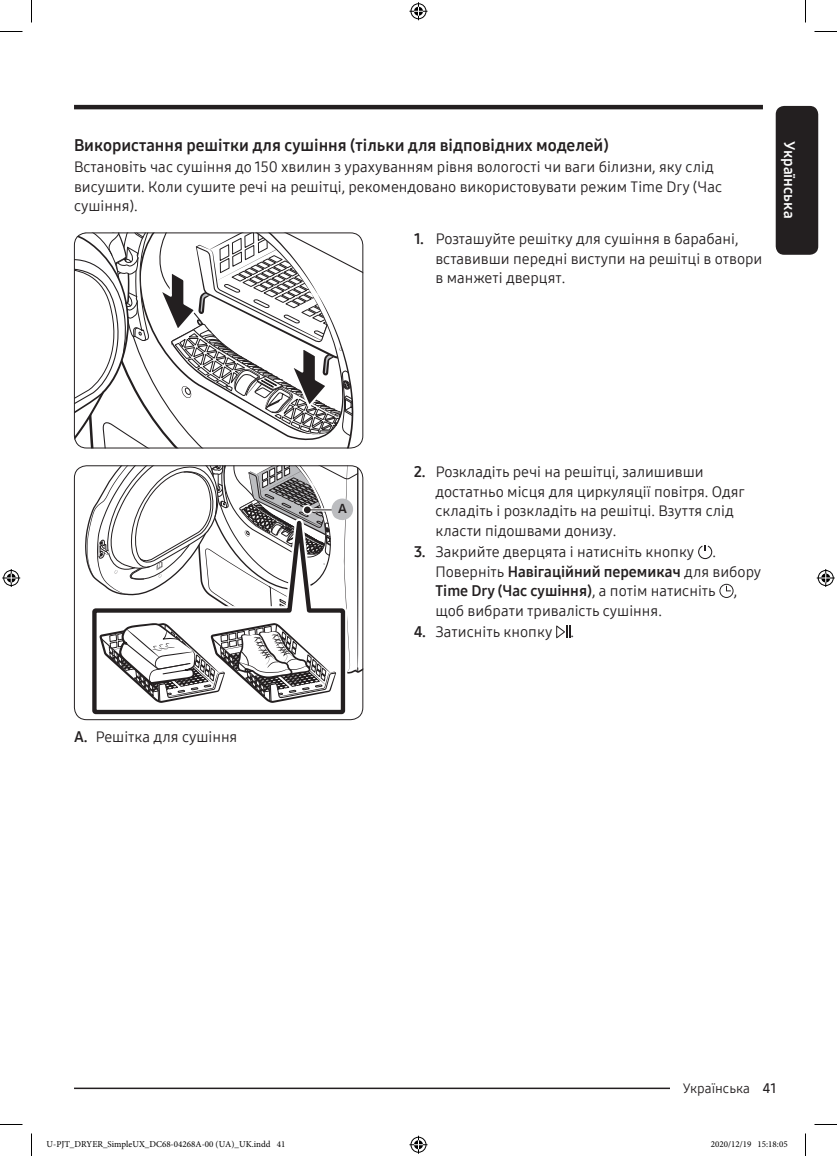
<style>
.page{position:relative;width:837px;height:1156px;background:#fff}
.page>*{position:absolute;margin:0;border:0;box-sizing:border-box;transform-origin:0 0}
.t1{font:16.5px "Samsung One 700";color:#231f20}
.t2{font:15px/19.5px "Samsung One 400";color:#231f20}
.t3{font:15px/19.5px "Samsung One 700";color:#231f20}
.t4{font:15px "Samsung One 700";color:#fff}
.t5{font:13.5px "Samsung One 400";color:#231f20}
.t6{font:500 12.15px "Samsung Clan Pro";color:#231f20}
.t7{font:9px "Minion Pro";color:#000}
.s1{font-family:"Samsung One 700"}
.s2{font-family:"Samsung One 400"}
.s3{font-family:"Samsung One 600"}
</style>
<div class="page">
<div style="left:776px;top:106px;width:42px;height:149px;background:#231f20;border-radius:9px"></div>
<hr style="left:74px;top:105px;width:689px;height:4px;background:#231f20">
<hr style="left:74px;top:1087px;width:663px;height:2px;background:#231f20">
<div style="left:670px;top:1080px;width:93px;height:15px;background:#fff"></div>
<svg style="left:74px;top:234px;width:289px;height:214px"></svg>
<div style="left:74px;top:232px;width:289px;height:216px;border:1px solid #231f20;border-radius:12px"></div>
<svg style="left:92px;top:703px;width:254px;height:12px"></svg>
<svg style="left:85px;top:465px;width:278px;height:238px"></svg>
<div style="left:74px;top:465px;width:289px;height:255px;border:1px solid #231f20;border-radius:12px"></div>
<svg style="left:698px;top:545px;width:14px;height:14px"></svg>
<svg style="left:719px;top:584px;width:14px;height:14px"></svg>
<svg style="left:556px;top:625px;width:14px;height:13px"></svg>
<svg style="left:0;top:31px;width:22px;height:1px"></svg>
<svg style="left:814px;top:31px;width:23px;height:1px"></svg>
<svg style="left:0;top:1124px;width:22px;height:1px"></svg>
<svg style="left:814px;top:1124px;width:23px;height:1px"></svg>
<svg style="left:31px;top:0;width:1px;height:22px"></svg>
<svg style="left:31px;top:1133px;width:1px;height:23px"></svg>
<svg style="left:805px;top:0;width:1px;height:22px"></svg>
<svg style="left:805px;top:1133px;width:1px;height:23px"></svg>
<svg style="left:409px;top:2px;width:18px;height:18px"></svg>
<svg style="left:409px;top:1136px;width:18px;height:18px"></svg>
<svg style="left:2px;top:569px;width:18px;height:18px"></svg>
<svg style="left:817px;top:569px;width:18px;height:18px"></svg>
<p class="t1" style="left:74px;top:134px;width:536px">Використання решітки для сушіння (тільки для відповідних моделей)</p>
<p class="t2" style="left:74px;top:157px;width:650px">Встановіть час сушіння до 150 хвилин з урахуванням рівня вологості чи ваги білизни, яку слід висушити. Коли сушите речі на решітці, рекомендовано використовувати режим Time Dry (Час сушіння).</p>
<p class="t2" style="left:435px;top:229px;width:328px;text-indent:-21px"><span class="s1">1.</span> Розташуйте решітку для сушіння в барабані, вставивши передні виступи на решітці в отвори в манжеті дверцят.</p>
<p class="t4" style="left:799px;top:141px;width:79px;rotate:90deg">Українська</p>
<p class="t2" style="left:74px;top:726px;width:165px"><span class="s1">A.</span> Решітка для сушіння</p>
<p class="t6" style="left:338px;top:502px;width:10px">A</p>
<p class="t2" style="left:435px;top:462px;width:311px;text-indent:-21px"><span class="s1">2.</span> Розкладіть речі на решітці, залишивши достатньо місця для циркуляції повітря. Одяг складіть і розкладіть на решітці. Взуття слід класти підошвами донизу.</p>
<p class="t2" style="left:414px;top:542px;width:303px"><span class="s1">3.</span> Закрийте дверцята і натисніть кнопку .</p>
<p class="t3" style="left:435px;top:561px;width:327px"><span class="s2">Поверніть</span> Навігаційний перемикач <span class="s2">для вибору<br></span>Time Dry (Час сушіння)<span class="s2">, а потім натисніть ,</span></p>
<p class="t2" style="left:435px;top:600px;width:228px">щоб вибрати тривалість сушіння.</p>
<p class="t2" style="left:414px;top:622px;width:161px"><span class="s1">4.</span> Затисніть кнопку .</p>
<p class="t5" style="left:683px;top:1078px;width:95px">Українська <span class="s3">41</span></p>
<p class="t7" style="left:46px;top:1138px;width:240px">U-PJT_DRYER_SimpleUX_DC68-04268A-00 (UA)_UK.indd 41</p>
<p class="t7" style="left:711px;top:1138px;width:78px">2020/12/19 15:18:05</p>
</div>
